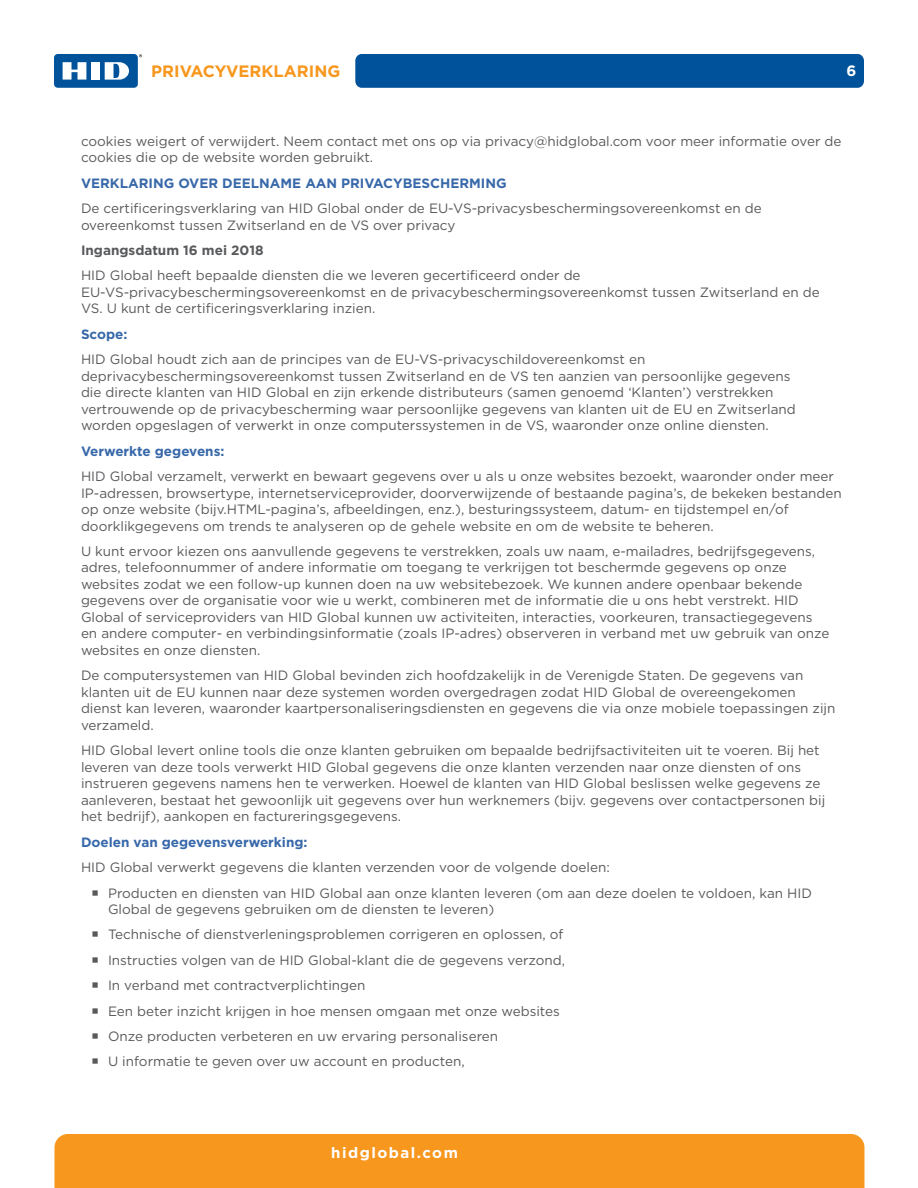
<style>
.page{position:relative;width:918px;height:1188px;background:#fff}
.page>*{position:absolute;margin:0;border:0;box-sizing:border-box;transform-origin:0 0}
.t1{font:700 16.5px "Gotham";color:#f8971d}
.t2{font:700 15px "Gotham";letter-spacing:.1em;color:#fff}
.Body{font:13.5px/16.5px "Gotham";color:#58595b}
.Body-2{font:700 13.5px "Gotham";color:#3768a9}
.Body-3{font:700 13.5px "Gotham";color:#58595b}
</style>
<div class="page">
<div style="left:355px;top:54px;width:509px;height:34px;background:#00539b;border-radius:7px"></div>
<div style="left:54px;top:54px;width:84px;height:34px;background:#00539b;border-radius:4px"></div>
<div style="left:91px;top:62px;width:9px;height:18px;background:#fff"></div>
<svg style="left:63px;top:62px;width:23px;height:18px"></svg>
<svg style="left:105px;top:62px;width:24px;height:18px"></svg>
<div style="left:54px;top:1134px;width:810px;height:54px;background:#f8971d"></div>
<p class="t1" style="left:151px;top:61px;width:191px">PRIVACYVERKLARING</p>
<p class="t2" style="left:847px;top:61px;width:11px">6</p>
<p class="Body" style="left:81px;top:132px;width:762px">cookies weigert of verwijdert. Neem contact met ons op via privacy@hidglobal.com voor meer informatie over de cookies die op de website worden gebruikt.</p>
<p class="Body-2" style="left:81px;top:174px;width:427px">VERKLARING OVER DEELNAME AAN PRIVACYBESCHERMING</p>
<p class="Body" style="left:81px;top:200px;width:682px">De certificeringsverklaring van HID Global onder de EU-VS-privacysbeschermingsovereenkomst en de overeenkomst tussen Zwitserland en de VS over privacy</p>
<p class="Body-3" style="left:81px;top:241px;width:184px">Ingangsdatum 16 mei 2018</p>
<p class="Body" style="left:81px;top:267px;width:740px">HID Global heeft bepaalde diensten die we leveren gecertificeerd onder de<br>EU-VS-privacybeschermingsovereenkomst en de privacybeschermingsovereenkomst tussen Zwitserland en de<br>VS. U kunt de certificeringsverklaring inzien.</p>
<p class="Body-2" style="left:81px;top:325px;width:48px">Scope:</p>
<p class="Body" style="left:81px;top:351px;width:716px">HID Global houdt zich aan de principes van de EU-VS-privacyschildovereenkomst en deprivacybeschermingsovereenkomst tussen Zwitserland en de VS ten aanzien van persoonlijke gegevens die directe klanten van HID Global en zijn erkende distributeurs (samen genoemd ‘Klanten’) verstrekken vertrouwende op de privacybescherming waar persoonlijke gegevens van klanten uit de EU en Zwitserland worden opgeslagen of verwerkt in onze computerssystemen in de VS, waaronder onze online diensten.</p>
<p class="Body-2" style="left:81px;top:442px;width:145px">Verwerkte gegevens:</p>
<p class="Body" style="left:81px;top:468px;width:762px">HID Global verzamelt, verwerkt en bewaart gegevens over u als u onze websites bezoekt, waaronder onder meer IP-adressen, browsertype, internetserviceprovider, doorverwijzende of bestaande pagina’s, de bekeken bestanden op onze website (bijv.HTML-pagina’s, afbeeldingen, enz.), besturingssysteem, datum- en tijdstempel en/of doorklikgegevens om trends te analyseren op de gehele website en om de website te beheren.</p>
<p class="Body" style="left:81px;top:543px;width:750px">U kunt ervoor kiezen ons aanvullende gegevens te verstrekken, zoals uw naam, e-mailadres, bedrijfsgegevens, adres, telefoonnummer of andere informatie om toegang te verkrijgen tot beschermde gegevens op onze websites zodat we een follow-up kunnen doen na uw websitebezoek. We kunnen andere openbaar bekende gegevens over de organisatie voor wie u werkt, combineren met de informatie die u ons hebt verstrekt. HID Global of serviceproviders van HID Global kunnen uw activiteiten, interacties, voorkeuren, transactiegegevens en andere computer- en verbindingsinformatie (zoals IP-adres) observeren in verband met uw gebruik van onze websites en onze diensten.</p>
<p class="Body" style="left:81px;top:667px;width:756px">De computersystemen van HID Global bevinden zich hoofdzakelijk in de Verenigde Staten. De gegevens van klanten uit de EU kunnen naar deze systemen worden overgedragen zodat HID Global de overeengekomen dienst kan leveren, waaronder kaartpersonaliseringsdiensten en gegevens die via onze mobiele toepassingen zijn verzameld.</p>
<p class="Body" style="left:81px;top:742px;width:746px">HID Global levert online tools die onze klanten gebruiken om bepaalde bedrijfsactiviteiten uit te voeren. Bij het leveren van deze tools verwerkt HID Global gegevens die onze klanten verzenden naar onze diensten of ons instrueren gegevens namens hen te verwerken. Hoewel de klanten van HID Global beslissen welke gegevens ze aanleveren, bestaat het gewoonlijk uit gegevens over hun werknemers (bijv. gegevens over contactpersonen bij het bedrijf), aankopen en factureringsgegevens.</p>
<p class="Body-2" style="left:81px;top:833px;width:228px">Doelen van gegevensverwerking:</p>
<p class="Body" style="left:81px;top:859px;width:530px">HID Global verwerkt gegevens die klanten verzenden voor de volgende doelen:</p>
<p class="Body" style="left:108px;top:884px;width:705px">Producten en diensten van HID Global aan onze klanten leveren (om aan deze doelen te voldoen, kan HID<br>Global de gegevens gebruiken om de diensten te leveren)</p>
<p class="Body" style="left:108px;top:926px;width:457px">Technische of dienstverleningsproblemen corrigeren en oplossen, of</p>
<p class="Body" style="left:108px;top:952px;width:458px">Instructies volgen van de HID Global-klant die de gegevens verzond,</p>
<p class="Body" style="left:108px;top:977px;width:259px">In verband met contractverplichtingen</p>
<p class="Body" style="left:108px;top:1002px;width:453px">Een beter inzicht krijgen in hoe mensen omgaan met onze websites</p>
<p class="Body" style="left:108px;top:1028px;width:392px">Onze producten verbeteren en uw ervaring personaliseren</p>
<p class="Body" style="left:108px;top:1053px;width:358px">U informatie te geven over uw account en producten,</p>
<p class="t2" style="left:331px;top:1142px;width:128px">hidglobal.com</p>
</div>
